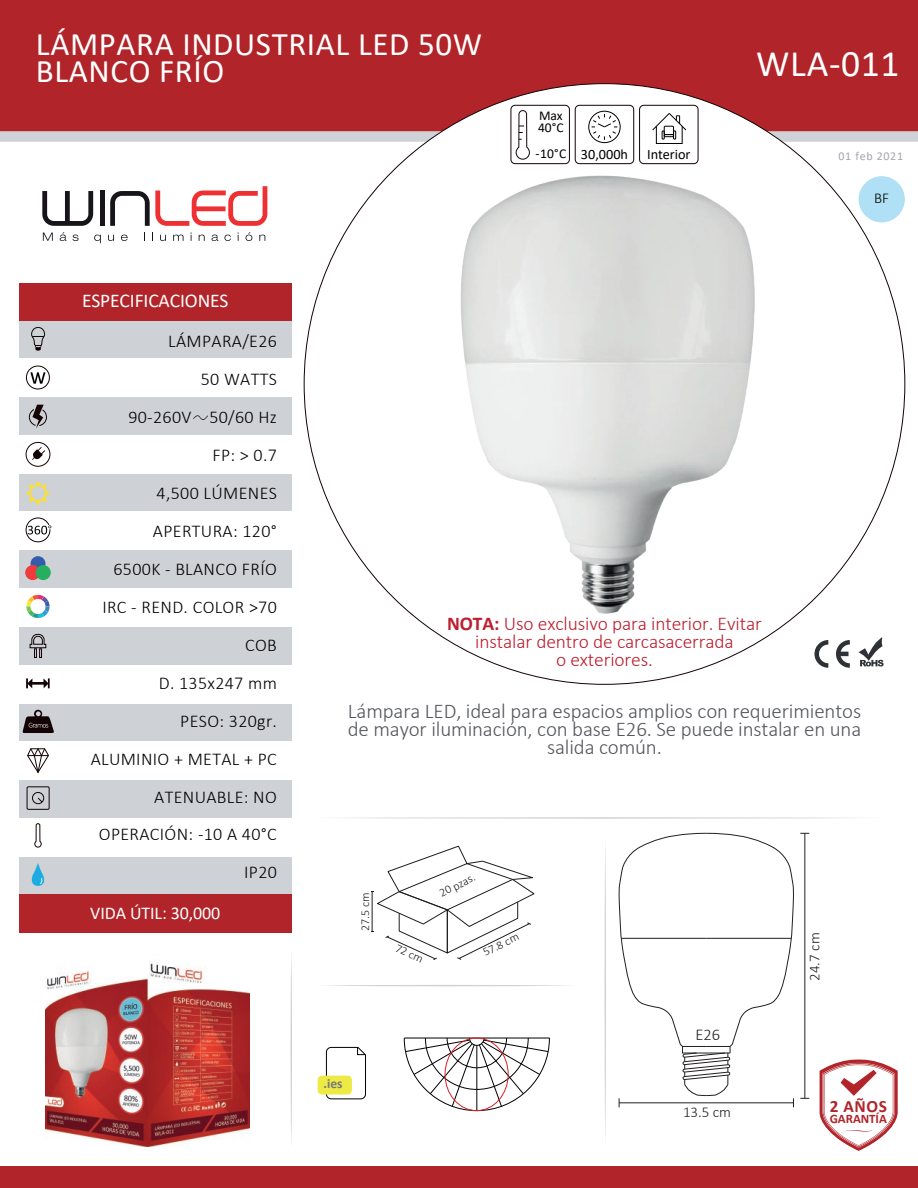
<style>
.page{position:relative;width:918px;height:1188px;background:#fff}
.page>*{position:absolute;margin:0;border:0;box-sizing:border-box;transform-origin:0 0}
.t1{font:37.5px "Calibri";letter-spacing:.02em;color:#fff}
.t2{font:33px/27px "Calibri";letter-spacing:.02em;color:#fff}
.t3{font:300 21px/18px "Calibri";letter-spacing:-.005em;color:#54565c;text-align:center}
.t4{font:300 19.5px/18px "Calibri";letter-spacing:-.005em;color:#bc1f30;text-align:center}
.t5{font:19.5px "Calibri";letter-spacing:-.005em;color:#fff}
.t6{font:300 18px/38px "Calibri";letter-spacing:.02em;color:#000001;text-align:right}
.t7{font:18px "Calibri";letter-spacing:-.005em;color:#fff}
.t8{font:700 17.25px "Calibri";color:#b12429}
.t9{font:300 16.5px "Calibri";color:#231f20}
.t10{font:300 15px "Calibri";color:#231f20}
.t11{font:300 15px "Calibri";color:#000001}
.t12{font:14.25px "Calibri";color:#000001}
.t13{font:13.5px/12px "Calibri";color:#000001}
.t14{font:700 13.5px "Calibri";color:#767a7c}
.t15{font:700 12.9px "Calibri";letter-spacing:-.005em;color:#b12429}
.t16{font:300 12px "Calibri";color:#1b1d20}
.t17{font:12px "Calibri";letter-spacing:.055em;color:#a5a6ad}
.s1{font-size:13.5px}
.s2{font-weight:700}
</style>
<div class="page">
<div style="left:0;top:1167px;width:918px;height:21px;background:#b12429"></div>
<svg style="left:326px;top:1046px;width:40px;height:54px"></svg>
<div style="left:318px;top:1076px;width:34px;height:19px;background:#ede945;border-radius:4px"></div>
<div style="left:19px;top:320px;width:272px;height:574px;background:#ced1d5"></div>
<div style="left:19px;top:359px;width:272px;height:38px;background:#fff"></div>
<div style="left:19px;top:435px;width:272px;height:39px;background:#fff"></div>
<div style="left:19px;top:512px;width:272px;height:38px;background:#fff"></div>
<div style="left:19px;top:588px;width:272px;height:39px;background:#fff"></div>
<div style="left:19px;top:665px;width:272px;height:38px;background:#fff"></div>
<div style="left:19px;top:741px;width:272px;height:39px;background:#fff"></div>
<div style="left:19px;top:818px;width:272px;height:38px;background:#fff"></div>
<div style="left:19px;top:894px;width:272px;height:39px;background:#b12429"></div>
<svg style="left:347px;top:817px;width:507px;height:2px"></svg>
<svg style="left:327px;top:985px;width:240px;height:1px"></svg>
<svg style="left:605px;top:848px;width:1px;height:289px"></svg>
<svg style="left:290px;top:958px;width:2px;height:183px"></svg>
<svg style="left:819px;top:1059px;width:79px;height:92px"></svg>
<div style="left:19px;top:283px;width:272px;height:37px;background:#b12429"></div>
<svg style="left:31px;top:327px;width:14px;height:24px"></svg>
<div style="left:26px;top:366px;width:24px;height:23px;border:1px solid #130304;border-radius:50%"></div>
<svg style="left:31px;top:372px;width:14px;height:12px"></svg>
<svg style="left:29px;top:405px;width:18px;height:23px"></svg>
<div style="left:26px;top:442px;width:24px;height:24px;border:1px solid #130304;border-radius:50%"></div>
<svg style="left:32px;top:447px;width:13px;height:13px"></svg>
<svg style="left:26px;top:481px;width:24px;height:24px"></svg>
<svg style="left:26px;top:518px;width:25px;height:24px"></svg>
<div style="left:31px;top:556px;width:15px;height:15px;background:#345eab;border-radius:50%"></div>
<div style="left:25px;top:565px;width:15px;height:15px;background:#ee3b3d;border-radius:50%"></div>
<div style="left:36px;top:565px;width:15px;height:15px;background:#24b05f;border-radius:50%"></div>
<svg style="left:26px;top:594px;width:24px;height:24px"></svg>
<svg style="left:30px;top:634px;width:16px;height:24px"></svg>
<svg style="left:26px;top:678px;width:24px;height:10px"></svg>
<svg style="left:22px;top:710px;width:32px;height:23px"></svg>
<svg style="left:27px;top:748px;width:22px;height:25px"></svg>
<div style="left:27px;top:787px;width:22px;height:23px;border:1px solid #130304"></div>
<div style="left:32px;top:792px;width:12px;height:12px;border:1px solid #130304;border-radius:50%"></div>
<svg style="left:38px;top:798px;width:5px;height:5px"></svg>
<svg style="left:34px;top:823px;width:8px;height:24px"></svg>
<svg style="left:31px;top:863px;width:14px;height:23px"></svg>
<div style="left:511px;top:105px;width:59px;height:59px;border:1px solid #130304;border-radius:4px"></div>
<svg style="left:516px;top:132px;width:14px;height:22px"></svg>
<div style="left:575px;top:105px;width:59px;height:59px;border:1px solid #130304;border-radius:4px"></div>
<div style="left:589px;top:111px;width:31px;height:32px;border:1px solid #000001;border-radius:50%"></div>
<svg style="left:592px;top:132px;width:25px;height:8px"></svg>
<div style="left:639px;top:105px;width:59px;height:59px;border:1px solid #130304;border-radius:4px"></div>
<div style="left:656px;top:126px;width:26px;height:18px;border:1px solid #000001"></div>
<svg style="left:655px;top:132px;width:28px;height:7px"></svg>
<svg style="left:0;top:0;width:918px;height:132px;fill:#b12429"></svg>
<svg style="left:0;top:132px;width:442px;height:10px"></svg>
<svg style="left:767px;top:132px;width:151px;height:10px"></svg>
<svg style="left:42px;top:191px;width:51px;height:35px"></svg>
<div style="left:100px;top:190px;width:5px;height:36px;background:#18151a"></div>
<svg style="left:110px;top:186px;width:157px;height:40px"></svg>
<svg style="left:43px;top:233px;width:10px;height:8px"></svg>
<svg style="left:60px;top:232px;width:7px;height:9px"></svg>
<svg style="left:73px;top:235px;width:6px;height:6px"></svg>
<svg style="left:94px;top:235px;width:7px;height:8px"></svg>
<svg style="left:108px;top:235px;width:6px;height:6px"></svg>
<svg style="left:121px;top:235px;width:7px;height:6px"></svg>
<svg style="left:160px;top:235px;width:6px;height:6px"></svg>
<svg style="left:173px;top:235px;width:11px;height:6px"></svg>
<svg style="left:199px;top:235px;width:6px;height:6px"></svg>
<svg style="left:212px;top:235px;width:6px;height:6px"></svg>
<svg style="left:224px;top:235px;width:7px;height:6px"></svg>
<svg style="left:246px;top:232px;width:6px;height:9px"></svg>
<svg style="left:259px;top:235px;width:6px;height:6px"></svg>
<svg style="left:814px;top:637px;width:70px;height:31px"></svg>
<svg style="left:193px;top:415px;width:15px;height:5px"></svg>
<img style="left:362px;top:154px;width:497px;height:497px">
<div style="left:859px;top:176px;width:46px;height:46px;background:#afe0f5;border-radius:50%"></div>
<svg style="left:371px;top:846px;width:164px;height:114px"></svg>
<svg style="left:404px;top:1037px;width:146px;height:74px"></svg>
<div style="left:445px;top:1038px;width:63px;height:73px;border:1px solid #e01e25;border-radius:50%"></div>
<img style="left:45px;top:963px;width:204px;height:183px">
<svg style="left:618px;top:833px;width:176px;height:274px"></svg>
<hr style="left:805px;top:833px;width:1px;height:265px;background:#231f20">
<h2 class="t2" style="left:36px;top:29px;width:448px">LÁMPARA INDUSTRIAL LED 50W<br>BLANCO FRÍO</h2>
<p class="t5" style="left:82px;top:287px;width:148px">ESPECIFICACIONES</p>
<p class="t13" style="left:538px;top:109px;width:27px">Max<br>40°C</p>
<p class="t12" style="left:536px;top:144px;width:94px"><span class="s1">-10°C</span> 30,000h</p>
<p class="t12" style="left:647px;top:144px;width:45px">Interior</p>
<h1 class="t1" style="left:756px;top:38px;width:145px">WLA-011</h1>
<p class="t17" style="left:838px;top:148px;width:66px">01 feb 2021</p>
<p class="t11" style="left:874px;top:189px;width:16px">BF</p>
<p class="t6" style="left:91px;top:322px;width:188px">LÁMPARA/E26<br>50 WATTS<br>90-260V 50/60 Hz<br>FP: &gt; 0.7<br>4,500 LÚMENES<br>APERTURA: 120°<br>6500K - BLANCO FRÍO<br>IRC - REND. COLOR &gt;70<br>COB<br>D. 135x247 mm<br>PESO: 320gr.<br>ALUMINIO + METAL + PC<br>ATENUABLE: NO<br>OPERACIÓN: -10 A 40°C<br>IP20</p>
<p class="t7" style="left:90px;top:901px;width:132px">VIDA ÚTIL: 30,000</p>
<p class="t4" style="left:447px;top:614px;width:316px"><span class="s2">NOTA:</span> Uso exclusivo para interior. Evitar instalar dentro de carcasacerrada<br>o exteriores.</p>
<p class="t3" style="left:348px;top:702px;width:515px">Lámpara LED, ideal para espacios amplios con requerimientos de mayor iluminación, con base E26. Se puede instalar en una salida común.</p>
<p class="t16" style="left:358px;top:931px;width:40px;rotate:-90deg">27.5 cm</p>
<p class="t16" style="left:437px;top:887px;width:40px;rotate:-26deg">20 pzas.</p>
<p class="t16" style="left:399px;top:940px;width:31px;rotate:25deg">72 cm</p>
<p class="t16" style="left:480px;top:946px;width:40px;rotate:-26deg">57.8 cm</p>
<p class="t14" style="left:324px;top:1074px;width:20px">.ies</p>
<p class="t9" style="left:696px;top:1024px;width:26px">E26</p>
<p class="t10" style="left:683px;top:1103px;width:50px">13.5 cm</p>
<p class="t10" style="left:805px;top:981px;width:50px;rotate:-90deg">24.7 cm</p>
<p class="t8" style="left:830px;top:1094px;width:59px">2 AÑOS</p>
<p class="t15" style="left:830px;top:1109px;width:59px">GARANTÍA</p>
</div>
